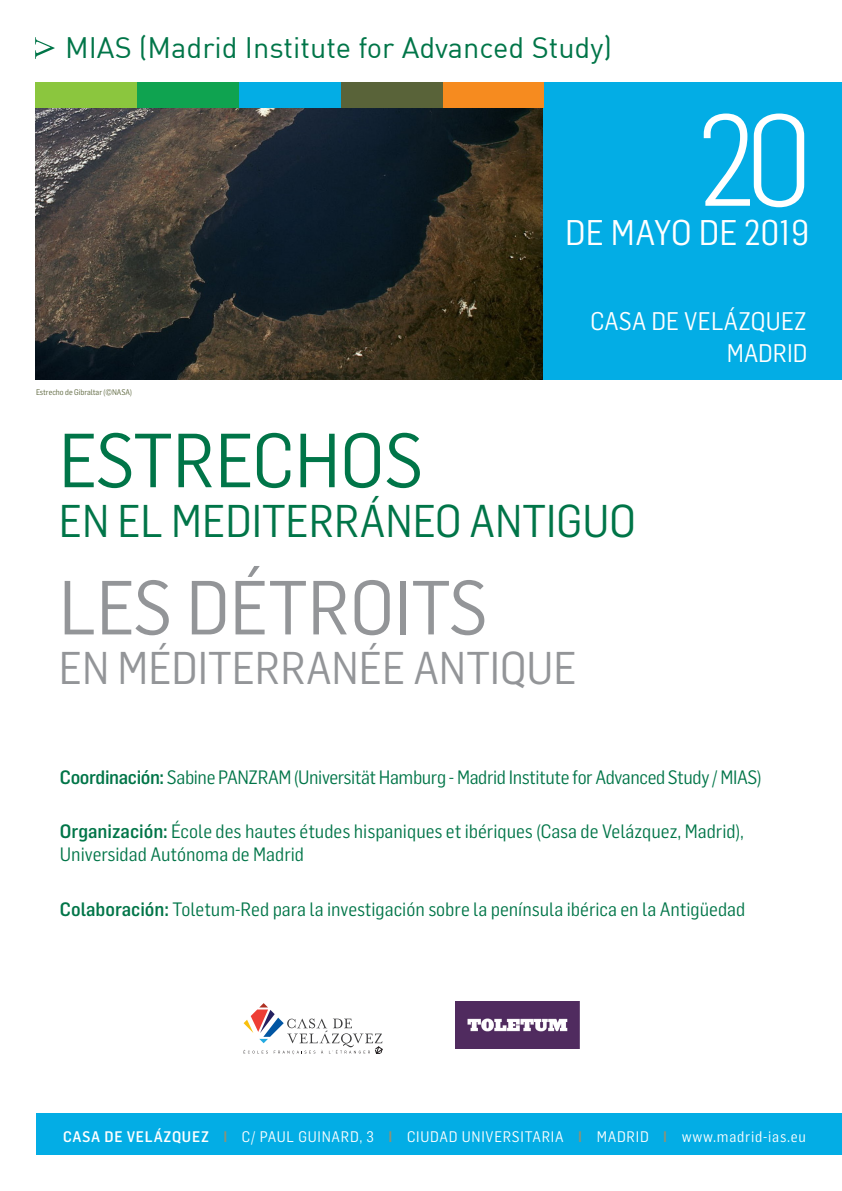
<style>
.page{position:relative;width:842px;height:1191px;background:#fff}
.page>*{position:absolute;margin:0;border:0;box-sizing:border-box;transform-origin:0 0}
.Fecha{font:300 127px "Flama Semicondensed";color:#fff}
.t1{font:75px "Flama Semicondensed";color:#939598}
.t2{font:75px "Flama Semicondensed";color:#007548}
.t3{font:45px "Flama Semicondensed";color:#007548}
.t4{font:45px "Flama Semicondensed";color:#939598}
.Fecha-2{font:35px "Flama Semicondensed";letter-spacing:.01em;color:#fff}
.Encabezamiento{font:29px "DIN";color:#007548}
.Fecha-3{font:25px "Flama Semicondensed";letter-spacing:.005em;color:#fff}
.t5{font:19px/23px "Flama Semicondensed";color:#007548}
.t6{font:19px "Flama Semicondensed";letter-spacing:-.02em;color:#007548}
.Fecha-4{font:15px "Flama Semicondensed";letter-spacing:.05em;color:#fff}
.Pie_de_foto{font:8px "Flama Semicondensed";color:#596339}
.s1{font-weight:500}
.s2{font-weight:500;color:#8e9275}
</style>
<div class="page">
<img style="left:35px;top:108px;width:509px;height:272px">
<div style="left:544px;top:82px;width:298px;height:298px;background:#03ade5"></div>
<svg style="left:35px;top:37px;width:20px;height:22px"></svg>
<div style="left:36px;top:1113px;width:806px;height:42px;background:#03ade5"></div>
<div style="left:35px;top:82px;width:102px;height:26px;background:#8bc63e"></div>
<div style="left:443px;top:82px;width:101px;height:26px;background:#f68b1f"></div>
<div style="left:239px;top:82px;width:102px;height:26px;background:#03ade5"></div>
<div style="left:137px;top:82px;width:102px;height:26px;background:#0fa350"></div>
<div style="left:341px;top:82px;width:102px;height:26px;background:#596339"></div>
<svg style="left:244px;top:1003px;width:138px;height:51px"></svg>
<img style="left:455px;top:1001px;width:124px;height:47px">
<p class="Encabezamiento" style="left:65px;top:30px;width:548px">MIAS (Madrid Institute for Advanced Study)</p>
<p class="Fecha" style="left:699px;top:79px;width:114px">20</p>
<p class="Fecha-2" style="left:565px;top:210px;width:245px">DE MAYO DE 2019</p>
<p class="Fecha-3" style="left:591px;top:305px;width:218px">CASA DE VELÁZQUEZ</p>
<p class="Fecha-3" style="left:727px;top:337px;width:82px">MADRID</p>
<p class="Pie_de_foto" style="left:36px;top:387px;width:97px">Estrecho de Gibraltar (©NASA)</p>
<p class="t2" style="left:59px;top:412px;width:366px">ESTRECHOS</p>
<p class="t3" style="left:59px;top:492px;width:578px">EN EL MEDITERRÁNEO ANTIGUO</p>
<p class="t1" style="left:59px;top:560px;width:431px">LES DÉTROITS</p>
<p class="t4" style="left:59px;top:639px;width:519px">EN MÉDITERRANÉE ANTIQUE</p>
<p class="t6" style="left:60px;top:765px;width:703px"><span class="s1">Coordinación:</span> Sabine PANZRAM (Universität Hamburg - Madrid Institute for Advanced Study / MIAS)</p>
<p class="t5" style="left:60px;top:819px;width:686px"><span class="s1">Organización:</span> École des hautes études hispaniques et ibériques (Casa de Velázquez, Madrid),<br>Universidad Autónoma de Madrid</p>
<p class="t5" style="left:60px;top:896px;width:687px"><span class="s1">Colaboración:</span> Toletum-Red para la investigación sobre la península ibérica en la Antigüedad</p>
<p class="Fecha-4" style="left:63px;top:1126px;width:744px"><span class="s1">CASA DE VELÁZQUEZ</span> <span class="s2">I</span> C/ PAUL GUINARD, 3 <span class="s2">I</span> CIUDAD UNIVERSITARIA <span class="s2">I</span> MADRID <span class="s2">I</span> www.madrid-ias.eu</p>
</div>
